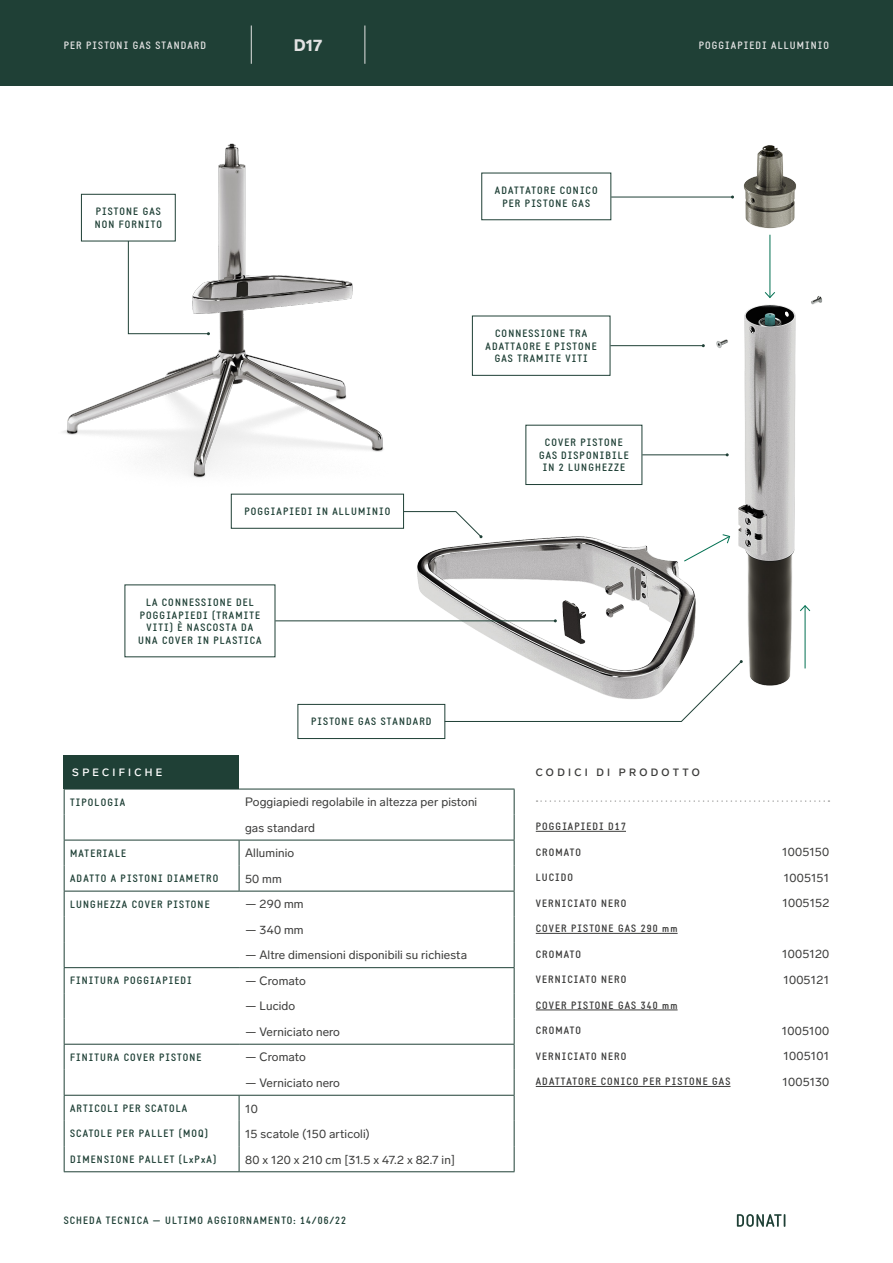
<style>
.page{position:relative;width:893px;height:1263px;background:#fff}
.page>*{position:absolute;margin:0;border:0;box-sizing:border-box;transform-origin:0 0}
.t1{font:900 16.5px "Lab Grotesque";color:#e3e3e3}
.t2{font:12px/25.5px "Lab Grotesque";letter-spacing:.01em;color:#3c3c3b}
.t3{font:700 10.5px/12.6px "Static";letter-spacing:.1em;color:#1f4036;text-align:center}
.t4{font:700 10.5px "Static";letter-spacing:.1em;color:#3c3c3b}
.t5{font:700 10.5px "Static";letter-spacing:.1em;color:#e3e3e3}
.t6{font:500 10.5px "Lab Grotesque";letter-spacing:.32em;color:#3c3c3b}
.t7{font:500 10.5px "Lab Grotesque";letter-spacing:.31em;color:#fff}
</style>
<div class="page">
<div style="left:0;top:0;width:893px;height:85px;background:#1f4036"></div>
<img style="left:371px;top:145px;width:452px;height:594px">
<img style="left:63px;top:143px;width:432px;height:350px">
<div style="left:64px;top:755px;width:175px;height:34px;background:#1f4036"></div>
<hr style="left:536px;top:831px;width:90px;height:1px;background:#3c3c3b">
<hr style="left:536px;top:933px;width:142px;height:1px;background:#3c3c3b">
<hr style="left:536px;top:1010px;width:142px;height:1px;background:#3c3c3b">
<hr style="left:536px;top:1086px;width:194px;height:1px;background:#3c3c3b">
<hr style="left:64px;top:789px;width:175px;height:1px;background:#1f4036">
<hr style="left:239px;top:789px;width:275px;height:1px;background:#1f4036">
<hr style="left:64px;top:840px;width:175px;height:1px;background:#1f4036">
<hr style="left:239px;top:840px;width:275px;height:1px;background:#1f4036">
<svg style="left:239px;top:840px;width:1px;height:51px"></svg>
<hr style="left:64px;top:891px;width:175px;height:1px;background:#1f4036">
<hr style="left:239px;top:891px;width:275px;height:1px;background:#1f4036">
<hr style="left:64px;top:967px;width:175px;height:1px;background:#1f4036">
<hr style="left:239px;top:967px;width:275px;height:1px;background:#1f4036">
<hr style="left:64px;top:1044px;width:175px;height:1px;background:#1f4036">
<hr style="left:239px;top:1044px;width:275px;height:1px;background:#1f4036">
<hr style="left:64px;top:1095px;width:175px;height:1px;background:#1f4036">
<hr style="left:239px;top:1095px;width:275px;height:1px;background:#1f4036">
<svg style="left:64px;top:789px;width:1px;height:382px"></svg>
<svg style="left:239px;top:1095px;width:1px;height:76px"></svg>
<svg style="left:514px;top:789px;width:1px;height:382px"></svg>
<hr style="left:64px;top:1171px;width:175px;height:1px;background:#1f4036">
<hr style="left:239px;top:1171px;width:275px;height:1px;background:#1f4036">
<svg style="left:536px;top:800px;width:293px;height:2px"></svg>
<hr style="left:251px;top:26px;width:1px;height:38px;background:#e3e3e3">
<hr style="left:364px;top:26px;width:1px;height:38px;background:#e3e3e3">
<div style="left:481px;top:173px;width:130px;height:47px;border:1px solid #1f4036"></div>
<div style="left:525px;top:425px;width:117px;height:60px;border:1px solid #1f4036"></div>
<div style="left:231px;top:494px;width:173px;height:35px;border:1px solid #1f4036"></div>
<div style="left:81px;top:194px;width:95px;height:47px;border:1px solid #1f4036"></div>
<div style="left:297px;top:704px;width:148px;height:35px;border:1px solid #1f4036"></div>
<div style="left:472px;top:316px;width:138px;height:60px;border:1px solid #1f4036"></div>
<hr style="left:611px;top:197px;width:121px;height:1px;background:#1f4036">
<hr style="left:642px;top:454px;width:85px;height:1px;background:#1f4036">
<hr style="left:275px;top:620px;width:280px;height:1px;background:#1f4036">
<svg style="left:444px;top:660px;width:299px;height:62px"></svg>
<svg style="left:403px;top:511px;width:79px;height:27px"></svg>
<hr style="left:610px;top:345px;width:93px;height:1px;background:#1f4036">
<svg style="left:128px;top:240px;width:82px;height:95px"></svg>
<hr style="left:770px;top:235px;width:1px;height:62px;background:#007051">
<svg style="left:764px;top:291px;width:12px;height:8px"></svg>
<hr style="left:805px;top:606px;width:1px;height:62px;background:#007051">
<svg style="left:799px;top:605px;width:12px;height:7px"></svg>
<svg style="left:683px;top:534px;width:48px;height:28px"></svg>
<svg style="left:737px;top:1214px;width:48px;height:13px"></svg>
<p class="t5" style="left:64px;top:39px;width:144px">PER PISTONI GAS STANDARD</p>
<h1 class="t1" style="left:294px;top:35px;width:30px">D17</h1>
<p class="t5" style="left:699px;top:39px;width:132px">POGGIAPIEDI ALLUMINIO</p>
<p class="t3" style="left:95px;top:206px;width:69px;text-align:left">PISTONE GAS<br>NON FORNITO</p>
<p class="t3" style="left:244px;top:505px;width:147px">POGGIAPIEDI IN ALLUMINIO</p>
<p class="t3" style="left:495px;top:184px;width:104px">ADATTATORE CONICO<br>PER PISTONE GAS</p>
<p class="t3" style="left:485px;top:327px;width:113px">CONNESSIONE TRA<br>ADATTAORE E PISTONE<br>GAS TRAMITE VITI</p>
<p class="t3" style="left:539px;top:436px;width:91px">COVER PISTONE<br>GAS DISPONIBILE<br>IN 2 LUNGHEZZE</p>
<p class="t3" style="left:138px;top:596px;width:125px">LA CONNESSIONE DEL<br>POGGIAPIEDI (TRAMITE<br>VITI) È NASCOSTA DA<br>UNA COVER IN PLASTICA</p>
<p class="t7" style="left:72px;top:766px;width:92px">SPECIFICHE</p>
<p class="t3" style="left:311px;top:716px;width:122px">PISTONE GAS STANDARD</p>
<p class="t3" style="left:70px;top:796px;width:57px">TIPOLOGIA</p>
<p class="t2" style="left:245px;top:789px;width:234px">Poggiapiedi regolabile in altezza per pistoni gas standard</p>
<p class="t3" style="left:70px;top:847px;width:57px">MATERIALE</p>
<p class="t2" style="left:245px;top:840px;width:51px">Alluminio</p>
<p class="t3" style="left:70px;top:872px;width:150px">ADATTO A PISTONI DIAMETRO</p>
<p class="t2" style="left:245px;top:866px;width:38px">50 mm</p>
<p class="t3" style="left:70px;top:898px;width:141px">LUNGHEZZA COVER PISTONE</p>
<p class="t2" style="left:245px;top:891px;width:60px">— 290 mm</p>
<p class="t2" style="left:245px;top:917px;width:60px">— 340 mm</p>
<p class="t2" style="left:245px;top:942px;width:223px">— Altre dimensioni disponibili su richiesta</p>
<p class="t3" style="left:70px;top:974px;width:123px">FINITURA POGGIAPIEDI</p>
<p class="t2" style="left:245px;top:968px;width:62px">— Cromato</p>
<p class="t2" style="left:245px;top:993px;width:52px">— Lucido</p>
<p class="t2" style="left:245px;top:1019px;width:96px">— Verniciato nero</p>
<p class="t3" style="left:70px;top:1051px;width:133px">FINITURA COVER PISTONE</p>
<p class="t2" style="left:245px;top:1044px;width:62px">— Cromato</p>
<p class="t2" style="left:245px;top:1070px;width:96px">— Verniciato nero</p>
<p class="t3" style="left:70px;top:1102px;width:119px">ARTICOLI PER SCATOLA</p>
<p class="t2" style="left:245px;top:1095px;width:14px">10</p>
<p class="t3" style="left:70px;top:1128px;width:139px">SCATOLE PER PALLET (MOQ)</p>
<p class="t2" style="left:245px;top:1121px;width:126px">15 scatole (150 articoli)</p>
<p class="t3" style="left:70px;top:1153px;width:148px">DIMENSIONE PALLET (LxPxA)</p>
<p class="t2" style="left:245px;top:1147px;width:211px">80 x 120 x 210 cm [31.5 x 47.2 x 82.7 in]</p>
<p class="t3" style="left:64px;top:1215px;width:284px">SCHEDA TECNICA — ULTIMO AGGIORNAMENTO: 14/06/22</p>
<p class="t6" style="left:536px;top:766px;width:166px">CODICI DI PRODOTTO</p>
<p class="t4" style="left:536px;top:820px;width:92px">POGGIAPIEDI D17</p>
<p class="t4" style="left:536px;top:846px;width:47px">CROMATO</p>
<p class="t2" style="left:782px;top:839px;width:49px">1005150</p>
<p class="t4" style="left:536px;top:871px;width:39px">LUCIDO</p>
<p class="t2" style="left:784px;top:865px;width:47px">1005151</p>
<p class="t4" style="left:536px;top:897px;width:92px">VERNICIATO NERO</p>
<p class="t2" style="left:782px;top:890px;width:48px">1005152</p>
<p class="t4" style="left:536px;top:922px;width:143px">COVER PISTONE GAS 290 mm</p>
<p class="t4" style="left:536px;top:948px;width:47px">CROMATO</p>
<p class="t2" style="left:782px;top:941px;width:49px">1005120</p>
<p class="t4" style="left:536px;top:973px;width:92px">VERNICIATO NERO</p>
<p class="t2" style="left:783px;top:967px;width:47px">1005121</p>
<p class="t4" style="left:536px;top:999px;width:143px">COVER PISTONE GAS 340 mm</p>
<p class="t4" style="left:536px;top:1024px;width:47px">CROMATO</p>
<p class="t2" style="left:782px;top:1018px;width:49px">1005100</p>
<p class="t4" style="left:536px;top:1050px;width:92px">VERNICIATO NERO</p>
<p class="t2" style="left:784px;top:1043px;width:47px">1005101</p>
<p class="t4" style="left:536px;top:1075px;width:196px">ADATTATORE CONICO PER PISTONE GAS</p>
<p class="t2" style="left:782px;top:1069px;width:48px">1005130</p>
</div>
